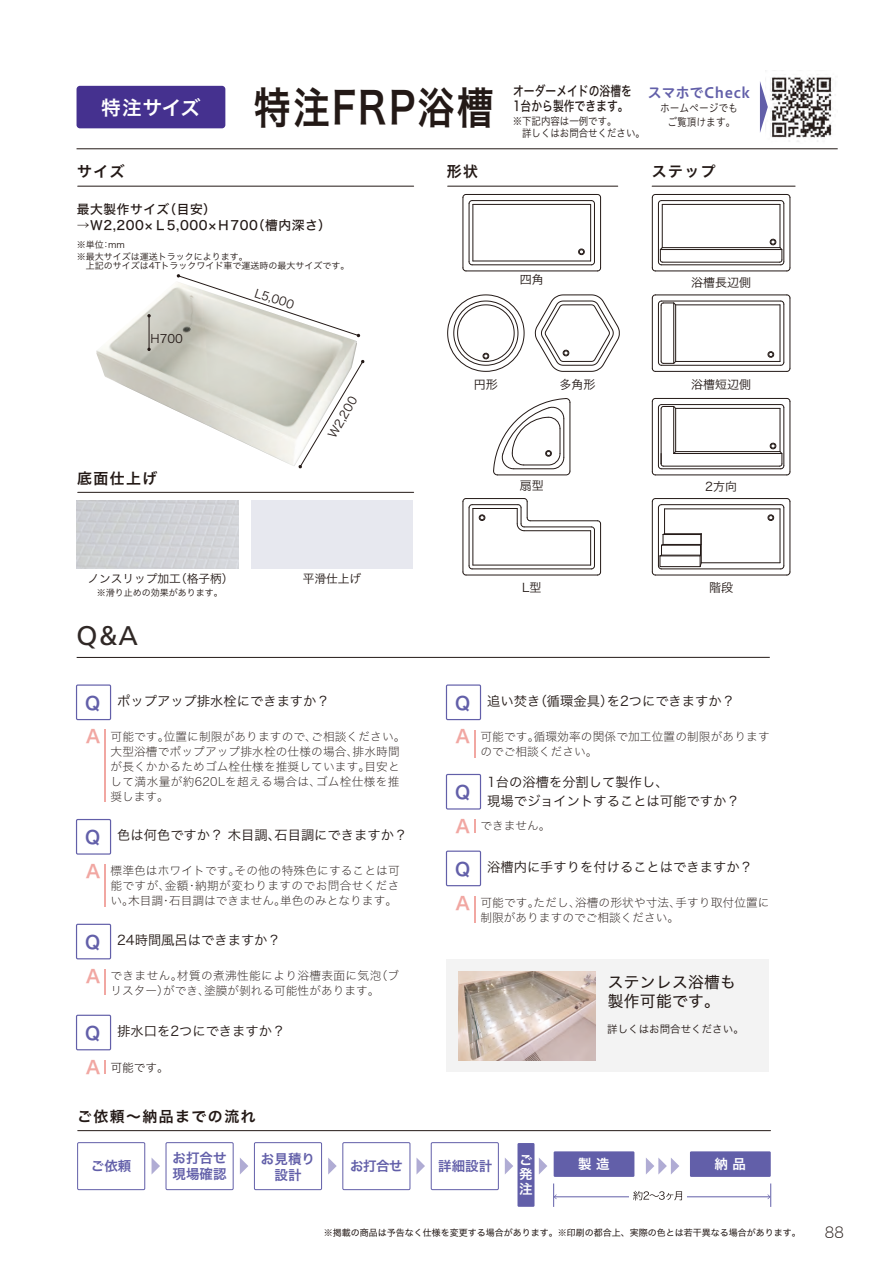
<style>
.page{position:relative;width:893px;height:1263px;background:#fff}
.page>*{position:absolute;margin:0;border:0;box-sizing:border-box;transform-origin:0 0}
.t1{font:43.5px "Hira Kaku Pro N W6";letter-spacing:.06em;color:#231916;scale:.85 1}
.t2{font:27px "Frutiger";color:#302826}
.t3{font:19.5px "Hira Kaku Pro N W6";color:#fff}
.t4{font:18px "Hira Kaku Pro N W6";color:#625fa9}
.t5{font:18px "Hira Kaku Pro N W6";color:#f1a7a2}
.t6{font:15.75px/19.5px "Hira Kaku Pro N W4";letter-spacing:.02em;color:#231916}
.t7{font:15px "Hira Kaku Pro N W1";color:#231916}
.t8{font:14.85px "Hira Kaku Pro N W6";letter-spacing:.1em;color:#231916}
.t9{font:14.4px "Hiragino UD Sans Std W6";letter-spacing:.03em;color:#625fa9}
.t10{font:13.5px/15.9px "Hira Kaku Pro N W6";color:#625fa9}
.t11{font:13.5px/15px "Hira Kaku Pro N W5";color:#231916;scale:.8 1}
.t12{font:13.5px/14.9px "Hira Kaku Pro N W6";color:#fff;text-align:justify}
.t13{font:13.35px/19.5px "Hira Kaku Pro N W3";color:#231916}
.t14{font:12.75px "Hira Kaku Pro N W5";letter-spacing:.04em;color:#231916}
.t15{font:12px "Hira Kaku Pro W3";color:#231916}
.t16{font:11.7px/15px "Hira Kaku Pro N W1";letter-spacing:.01em;color:#231916}
.t17{font:11.7px/15px "Hira Kaku Pro N W1";letter-spacing:.03em;color:#231916}
.t18{font:11.7px "Hira Kaku Pro W3";color:#231916}
.t19{font:11.7px "Hira Kaku Pro N W2";color:#231916}
.t20{font:10.8px/14.4px "Hiragino UD Sans Std W3";color:#231916;text-align:center;scale:.9 1}
.t21{font:10.5px/12px "Hira Kaku Pro W3";color:#231916;scale:.9 1}
.t22{font:10.5px "Hira Kaku Pro W3";color:#231916}
.t23{font:9px/12px "Hira Kaku Pro W3";color:#231916}
.t24{font:9px "Hira Kaku Pro N W4";color:#231916}
</style>
<div class="page">
<div style="left:446px;top:959px;width:323px;height:113px;background:#f3f3f3"></div>
<img style="left:96px;top:285px;width:261px;height:181px">
<img style="left:77px;top:500px;width:161px;height:68px">
<img style="left:459px;top:971px;width:137px;height:89px">
<svg style="left:462px;top:194px;width:139px;height:78px"></svg>
<hr style="left:466px;top:194px;width:131px;height:1px;background:#231916">
<svg style="left:447px;top:294px;width:78px;height:78px"></svg>
<svg style="left:535px;top:294px;width:85px;height:78px"></svg>
<svg style="left:493px;top:398px;width:78px;height:78px"></svg>
<svg style="left:462px;top:498px;width:139px;height:78px"></svg>
<svg style="left:651px;top:194px;width:140px;height:78px"></svg>
<svg style="left:651px;top:294px;width:140px;height:78px"></svg>
<svg style="left:651px;top:398px;width:140px;height:78px"></svg>
<hr style="left:780px;top:408px;width:1px;height:44px;background:#231916">
<svg style="left:651px;top:498px;width:140px;height:78px"></svg>
<div style="left:77px;top:86px;width:148px;height:42px;background:#45318f;border-radius:3px"></div>
<div style="left:690px;top:1151px;width:81px;height:26px;background:#625fa9"></div>
<div style="left:517px;top:1143px;width:17px;height:64px;background:#625fa9"></div>
<hr style="left:78px;top:1130px;width:692px;height:1px;background:#231916">
<hr style="left:78px;top:186px;width:336px;height:1px;background:#231916">
<hr style="left:448px;top:186px;width:170px;height:1px;background:#231916">
<hr style="left:652px;top:186px;width:143px;height:1px;background:#231916">
<svg style="left:539px;top:1158px;width:8px;height:16px"></svg>
<svg style="left:505px;top:1158px;width:8px;height:16px"></svg>
<svg style="left:416px;top:1158px;width:9px;height:16px"></svg>
<svg style="left:328px;top:1158px;width:9px;height:16px"></svg>
<svg style="left:240px;top:1158px;width:8px;height:16px"></svg>
<svg style="left:152px;top:1158px;width:8px;height:16px"></svg>
<svg style="left:646px;top:1158px;width:33px;height:16px"></svg>
<hr style="left:554px;top:1196px;width:216px;height:1px;background:#625fa9">
<svg style="left:767px;top:1183px;width:4px;height:24px"></svg>
<div style="left:554px;top:1151px;width:80px;height:26px;background:#625fa9"></div>
<svg style="left:553px;top:1183px;width:4px;height:24px"></svg>
<div style="left:77px;top:1142px;width:68px;height:48px;border:1px solid #625fa9"></div>
<div style="left:166px;top:1142px;width:67px;height:48px;border:1px solid #625fa9"></div>
<div style="left:254px;top:1142px;width:68px;height:48px;border:1px solid #625fa9"></div>
<div style="left:342px;top:1142px;width:68px;height:48px;border:1px solid #625fa9"></div>
<div style="left:431px;top:1142px;width:68px;height:48px;border:1px solid #625fa9"></div>
<div style="left:629px;top:1186px;width:57px;height:19px;background:#fff"></div>
<svg style="left:633px;top:1191px;width:49px;height:9px"></svg>
<div style="left:76px;top:684px;width:35px;height:36px;border:1px solid #625fa9"></div>
<hr style="left:105px;top:730px;width:1px;height:72px;background:#f1a7a2">
<div style="left:446px;top:684px;width:35px;height:36px;border:1px solid #625fa9"></div>
<svg style="left:475px;top:730px;width:1px;height:27px"></svg>
<div style="left:76px;top:819px;width:35px;height:36px;border:1px solid #625fa9"></div>
<hr style="left:105px;top:864px;width:1px;height:43px;background:#f1a7a2">
<div style="left:446px;top:774px;width:35px;height:35px;border:1px solid #625fa9"></div>
<svg style="left:475px;top:819px;width:1px;height:14px"></svg>
<div style="left:76px;top:924px;width:35px;height:35px;border:1px solid #625fa9"></div>
<svg style="left:105px;top:969px;width:1px;height:26px"></svg>
<div style="left:76px;top:1015px;width:35px;height:35px;border:1px solid #625fa9"></div>
<svg style="left:105px;top:1060px;width:1px;height:13px"></svg>
<div style="left:446px;top:850px;width:35px;height:36px;border:1px solid #625fa9"></div>
<svg style="left:475px;top:896px;width:1px;height:27px"></svg>
<hr style="left:77px;top:657px;width:693px;height:1px;background:#231916">
<hr style="left:78px;top:492px;width:336px;height:1px;background:#231916">
<svg style="left:298px;top:360px;width:67px;height:109px"></svg>
<hr style="left:149px;top:316px;width:1px;height:33px;background:#231916">
<svg style="left:177px;top:274px;width:183px;height:63px"></svg>
<hr style="left:77px;top:148px;width:761px;height:1px;background:#231916">
<img style="left:765px;top:74px;width:67px;height:68px">
<svg style="left:760px;top:81px;width:8px;height:52px"></svg>
<h3 class="t3" style="left:101px;top:90px;width:100px">特注サイズ</h3>
<h1 class="t1" style="left:254px;top:68px;width:284px">特注FRP浴槽</h1>
<p class="t11" style="left:513px;top:83px;width:150px">オーダーメイドの浴槽を<br>1台から製作できます。</p>
<p class="t21" style="left:513px;top:114px;width:149px">※下記内容は一例です。<br>　詳しくはお問合せください。</p>
<p class="t9" style="left:648px;top:82px;width:104px">スマホでCheck</p>
<p class="t20" style="left:660px;top:100px;width:88px">ホームページでもご覧頂けます。</p>
<p class="t8" style="left:77px;top:158px;width:49px">サイズ</p>
<p class="t8" style="left:447px;top:158px;width:33px">形状</p>
<p class="t8" style="left:652px;top:158px;width:65px">ステップ</p>
<p class="t14" style="left:77px;top:197px;width:141px">最大製作サイズ（目安）</p>
<p class="t14" style="left:77px;top:214px;width:256px">→Ｗ2,200×Ｌ5,000×Ｈ700（槽内深さ）</p>
<p class="t23" style="left:77px;top:238px;width:172px">※単位：mm<br>※最大サイズは運送トラックによります。</p>
<p class="t23" style="left:77px;top:259px;width:274px">　上記のサイズは4Tトラックワイド車で運送時の最大サイズです。</p>
<p class="t18" style="left:151px;top:329px;width:34px">H700</p>
<p class="t8" style="left:77px;top:464px;width:82px">底面仕上げ</p>
<p class="t18" style="left:258px;top:283px;width:42px;rotate:18deg">L5,000</p>
<p class="t18" style="left:322px;top:431px;width:47px;rotate:-60deg">W2,200</p>
<p class="t15" style="left:520px;top:269px;width:25px">四角</p>
<p class="t15" style="left:691px;top:271px;width:61px">浴槽長辺側</p>
<p class="t15" style="left:474px;top:374px;width:25px">円形</p>
<p class="t15" style="left:559px;top:374px;width:37px">多角形</p>
<p class="t15" style="left:691px;top:374px;width:61px">浴槽短辺側</p>
<p class="t15" style="left:520px;top:474px;width:25px">扇型</p>
<p class="t15" style="left:705px;top:476px;width:33px">2方向</p>
<p class="t18" style="left:87px;top:568px;width:148px">ノンスリップ加工（格子柄）</p>
<p class="t23" style="left:97px;top:586px;width:128px">※滑り止めの効果があります。</p>
<h2 class="t2" style="left:77px;top:620px;width:63px">Q&amp;A</h2>
<p class="t18" style="left:303px;top:568px;width:60px">平滑仕上げ</p>
<h3 class="t4" style="left:85px;top:686px;width:17px">Q</h3>
<h3 class="t5" style="left:86px;top:720px;width:16px">A</h3>
<p class="t13" style="left:117px;top:690px;width:214px">ポップアップ排水栓にできますか？</p>
<p class="t16" style="left:111px;top:728px;width:296px">可能です。位置に制限がありますので、ご相談ください。大型浴槽でポップアップ排水栓の仕様の場合、排水時間が長くかかるためゴム栓仕様を推奨しています。目安として満水量が約620Lを超える場合は、ゴム栓仕様を推奨します。</p>
<h3 class="t4" style="left:85px;top:821px;width:17px">Q</h3>
<h3 class="t5" style="left:86px;top:855px;width:16px">A</h3>
<p class="t13" style="left:117px;top:824px;width:292px">色は何色ですか？ 木目調、石目調にできますか？</p>
<p class="t16" style="left:111px;top:862px;width:291px;text-align:justify">標準色はホワイトです。その他の特殊色にすることは可能ですが、金額・納期が変わりますのでお問合せください。木目調・石目調はできません。単色のみとなります。</p>
<h3 class="t4" style="left:85px;top:926px;width:17px">Q</h3>
<h3 class="t5" style="left:86px;top:960px;width:16px">A</h3>
<p class="t13" style="left:117px;top:929px;width:165px">24時間風呂はできますか？</p>
<p class="t17" style="left:111px;top:967px;width:291px">できません。材質の煮沸性能により浴槽表面に気泡（ブリスター）ができ、塗膜が剝れる可能性があります。</p>
<h3 class="t4" style="left:85px;top:1017px;width:17px">Q</h3>
<h3 class="t5" style="left:86px;top:1050px;width:16px">A</h3>
<p class="t13" style="left:117px;top:1020px;width:170px">排水口を2つにできますか？</p>
<p class="t19" style="left:111px;top:1058px;width:60px">可能です。</p>
<p class="t8" style="left:77px;top:1103px;width:180px">ご依頼～納品までの流れ</p>
<p class="t15" style="left:522px;top:576px;width:21px">L型</p>
<p class="t15" style="left:709px;top:576px;width:25px">階段</p>
<h3 class="t4" style="left:455px;top:686px;width:17px">Q</h3>
<p class="t13" style="left:487px;top:690px;width:249px">追い焚き（循環金具）を2つにできますか？</p>
<h3 class="t5" style="left:456px;top:720px;width:16px">A</h3>
<p class="t16" style="left:480px;top:728px;width:291px">可能です。循環効率の関係で加工位置の制限がありますのでご相談ください。</p>
<h3 class="t4" style="left:455px;top:776px;width:17px">Q</h3>
<p class="t13" style="left:487px;top:771px;width:254px">1台の浴槽を分割して製作し、<br>現場でジョイントすることは可能ですか？</p>
<h3 class="t5" style="left:456px;top:810px;width:16px">A</h3>
<p class="t16" style="left:480px;top:817px;width:72px">できません。</p>
<h3 class="t4" style="left:455px;top:852px;width:17px">Q</h3>
<p class="t13" style="left:487px;top:856px;width:267px">浴槽内に手すりを付けることはできますか？</p>
<h3 class="t5" style="left:456px;top:886px;width:16px">A</h3>
<p class="t16" style="left:480px;top:894px;width:291px">可能です。ただし、浴槽の形状や寸法、手すり取付位置に制限がありますのでご相談ください。</p>
<h3 class="t6" style="left:608px;top:971px;width:130px">ステンレス浴槽も製作可能です。</h3>
<p class="t22" style="left:607px;top:1019px;width:138px">詳しくはお問合せください。</p>
<p class="t10" style="left:91px;top:1157px;width:42px">ご依頼</p>
<p class="t10" style="left:173px;top:1150px;width:55px">お打合せ現場確認</p>
<p class="t10" style="left:261px;top:1150px;width:55px;text-align:center">お見積り設計</p>
<p class="t10" style="left:350px;top:1157px;width:54px">お打合せ</p>
<p class="t10" style="left:438px;top:1157px;width:55px">詳細設計</p>
<p class="t12" style="left:578px;top:1156px;width:33px">製 造</p>
<p class="t12" style="left:715px;top:1156px;width:33px">納 品</p>
<p class="t12" style="left:519px;top:1151px;width:15px">ご発注</p>
<p class="t24" style="left:324px;top:1225px;width:478px">※掲載の商品は予告なく仕様を変更する場合があります。※印刷の都合上、実際の色とは若干異なる場合があります。</p>
<p class="t7" style="left:825px;top:1219px;width:20px">88</p>
</div>
